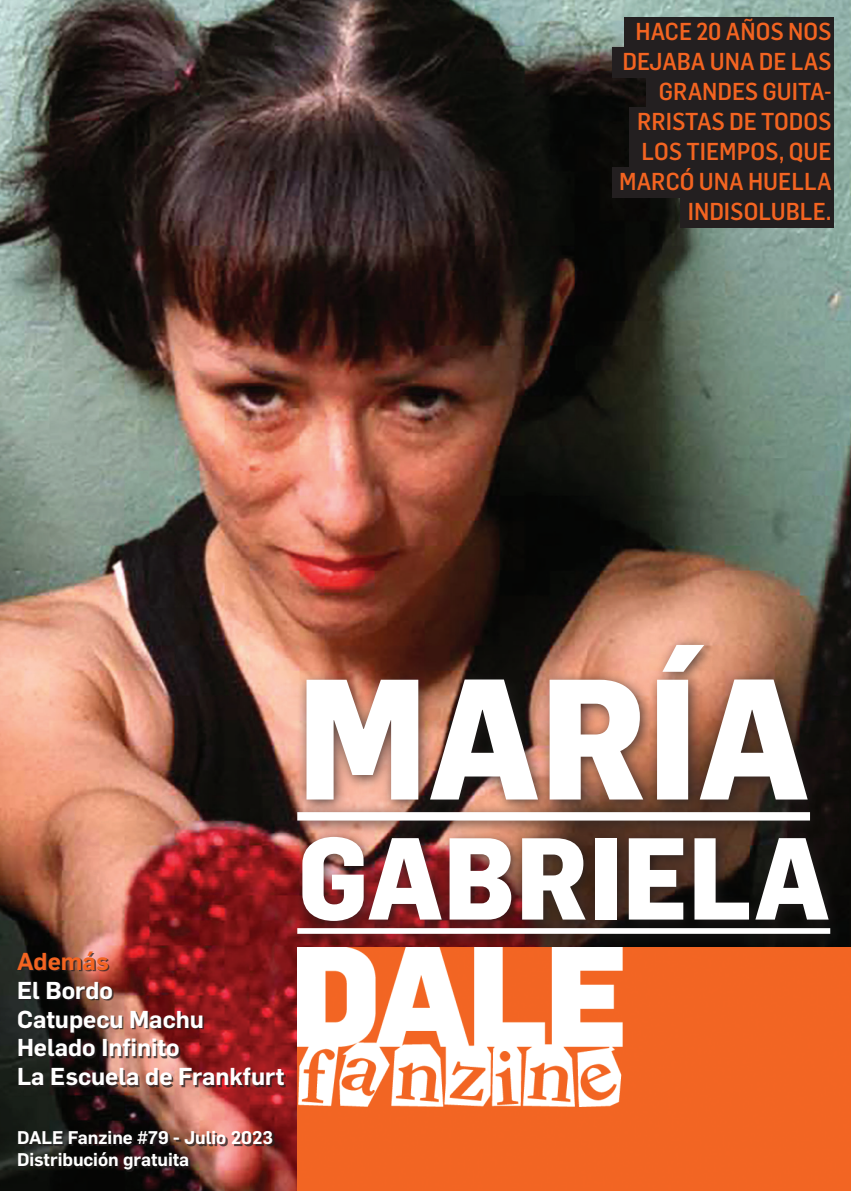
<style>
.page{position:relative;width:851px;height:1191px;background:#fff}
.page>*{position:absolute;margin:0;border:0;box-sizing:border-box;transform-origin:0 0}
.t1{font:800 168px "Flama Semicondensed";color:#fff}
.t2{font:800 114px "Flama Semicondensed";color:#fff}
.t3{font:500 24px/30px "Flama Semicondensed";color:#f36421;text-align:right}
.t4{font:600 24px/28.8px "Flama";color:#fff}
.t5{font:600 24px "Flama";color:#f36421}
.t6{font:600 18px/21.6px "Flama";color:#fff}
</style>
<div class="page">
<img style="left:0;top:0;width:850px;height:1191px">
<img style="left:297px;top:947px;width:553px;height:244px">
<div style="left:288px;top:635px;width:556px;height:313px;background:#231f20;opacity:.75"></div>
<div style="left:297px;top:812px;width:512px;height:8px;background:#fff"></div>
<div style="left:297px;top:928px;width:533px;height:5px;background:#fff"></div>
<div style="left:20px;top:1132px;width:254px;height:39px;background:#231f20;opacity:.75"></div>
<div style="left:19px;top:953px;width:267px;height:134px;background:#231f20;opacity:.75"></div>
<div style="left:624px;top:17px;width:209px;height:30px;background:#231f20"></div>
<div style="left:612px;top:47px;width:221px;height:30px;background:#231f20"></div>
<div style="left:646px;top:77px;width:187px;height:30px;background:#231f20"></div>
<div style="left:629px;top:107px;width:204px;height:30px;background:#231f20"></div>
<div style="left:629px;top:137px;width:204px;height:30px;background:#231f20"></div>
<div style="left:612px;top:167px;width:221px;height:31px;background:#231f20"></div>
<div style="left:680px;top:198px;width:153px;height:30px;background:#231f20"></div>
<p class="t3" style="left:619px;top:15px;width:214px">HACE 20 AÑOS NOS<br>DEJABA UNA DE LAS<br>GRANDES GUITA-<br>RRISTAS DE TODOS<br>LOS TIEMPOS, QUE<br>MARCÓ UNA HUELLA<br>INDISOLUBLE.</p>
<p class="t5" style="left:17px;top:944px;width:93px">Además</p>
<p class="t4" style="left:17px;top:974px;width:269px">El Bordo<br>Catupecu Machu<br>Helado Infinito<br>La Escuela de Frankfurt</p>
<p class="t6" style="left:17px;top:1125px;width:258px">DALE Fanzine #79 - Julio 2023<br>Distribución gratuita</p>
<h1 class="t1" style="left:297px;top:629px;width:514px">MARÍA</h1>
<h2 class="t2" style="left:297px;top:803px;width:534px">GABRIELA</h2>
</div>
